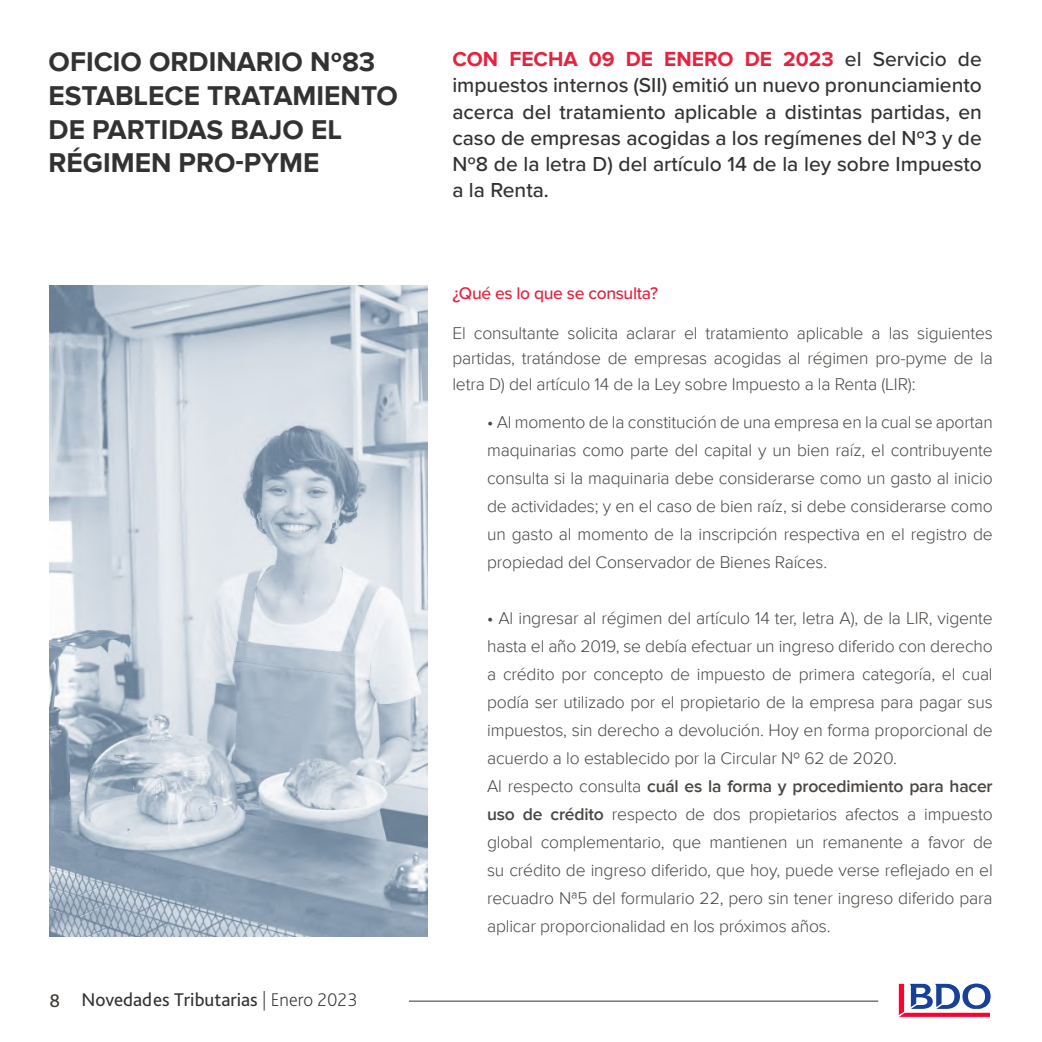
<style>
.page{position:relative;width:1042px;height:1042px;background:#fff}
.page>*{position:absolute;margin:0;border:0;box-sizing:border-box;transform-origin:0 0}
.t1{font:700 28px/33.6px "Proxima Nova";color:#333232}
.t2{font:500 21px/26.2px "Proxima Nova";color:#333232;text-align:justify}
.t3{font:19.25px "Bliss Pro";color:#333232}
.t4{font:300 17.5px/28px "Proxima Nova";letter-spacing:-.01em;color:#494643;text-align:justify}
.t5{font:500 17.5px "Proxima Nova";letter-spacing:-.02em;color:#e6223e}
.s1{color:#3c3734}
.s2{font-weight:200}
.s3{font-weight:700;color:#e6223e}
.s4{font-weight:400}
.s5{font-weight:600}
</style>
<div class="page">
<hr style="left:409px;top:1001px;width:469px;height:1px;background:#333232">
<svg style="left:899px;top:983px;width:91px;height:34px"></svg>
<img style="left:50px;top:286px;width:377px;height:650px">
<h1 class="t1" style="left:49px;top:46px;width:351px">OFICIO ORDINARIO Nº83<br>ESTABLECE TRATAMIENTO<br>DE PARTIDAS BAJO EL<br>RÉGIMEN PRO-PYME</h1>
<p class="t3" style="left:50px;top:987px;width:310px"><span class="s1">8</span> Novedades Tributarias <span class="s2">| Enero 2023</span></p>
<p class="t2" style="left:452px;top:45px;width:531px"><span class="s3">CON FECHA 09 DE ENERO DE 2023</span> el Servicio de impuestos internos (SII) emitió un nuevo pronunciamiento acerca del tratamiento aplicable a distintas partidas, en caso de empresas acogidas a los regímenes del Nº3 y de Nº8 de la letra D) del artículo 14 de la ley sobre Impuesto a la Renta.</p>
<p class="t5" style="left:452px;top:280px;width:207px">¿Qué es lo que se consulta?</p>
<p class="t4" style="left:452px;top:320px;width:542px;line-height:25.4px">El consultante solicita aclarar el tratamiento aplicable a las siguientes partidas, tratándose de empresas acogidas al régimen pro-pyme de la letra D) del artículo 14 de la Ley sobre Impuesto a la Renta (LIR):</p>
<p class="t4" style="left:487px;top:408px;width:507px"><span class="s4">•</span> Al momento de la constitución de una empresa en la cual se aportan maquinarias como parte del capital y un bien raíz, el contribuyente consulta si la maquinaria debe considerarse como un gasto al inicio de actividades; y en el caso de bien raíz, si debe considerarse como un gasto al momento de la inscripción respectiva en el registro de propiedad del Conservador de Bienes Raíces.</p>
<p class="t4" style="left:487px;top:604px;width:507px;text-align:left"><span class="s4">•</span> Al ingresar al régimen del artículo 14 ter, letra A), de la LIR, vigente hasta el año 2019, se debía efectuar un ingreso diferido con derecho a crédito por concepto de impuesto de primera categoría, el cual podía ser utilizado por el propietario de la empresa para pagar sus impuestos, sin derecho a devolución. Hoy en forma proporcional de acuerdo a lo establecido por la Circular Nº 62 de 2020.<br>Al respecto consulta <span class="s5">cuál es la forma y procedimiento para hacer uso de crédito</span> respecto de dos propietarios afectos a impuesto global complementario, que mantienen un remanente a favor de su crédito de ingreso diferido, que hoy, puede verse reflejado en el recuadro Nª5 del formulario 22, pero sin tener ingreso diferido para aplicar proporcionalidad en los próximos años.</p>
</div>
